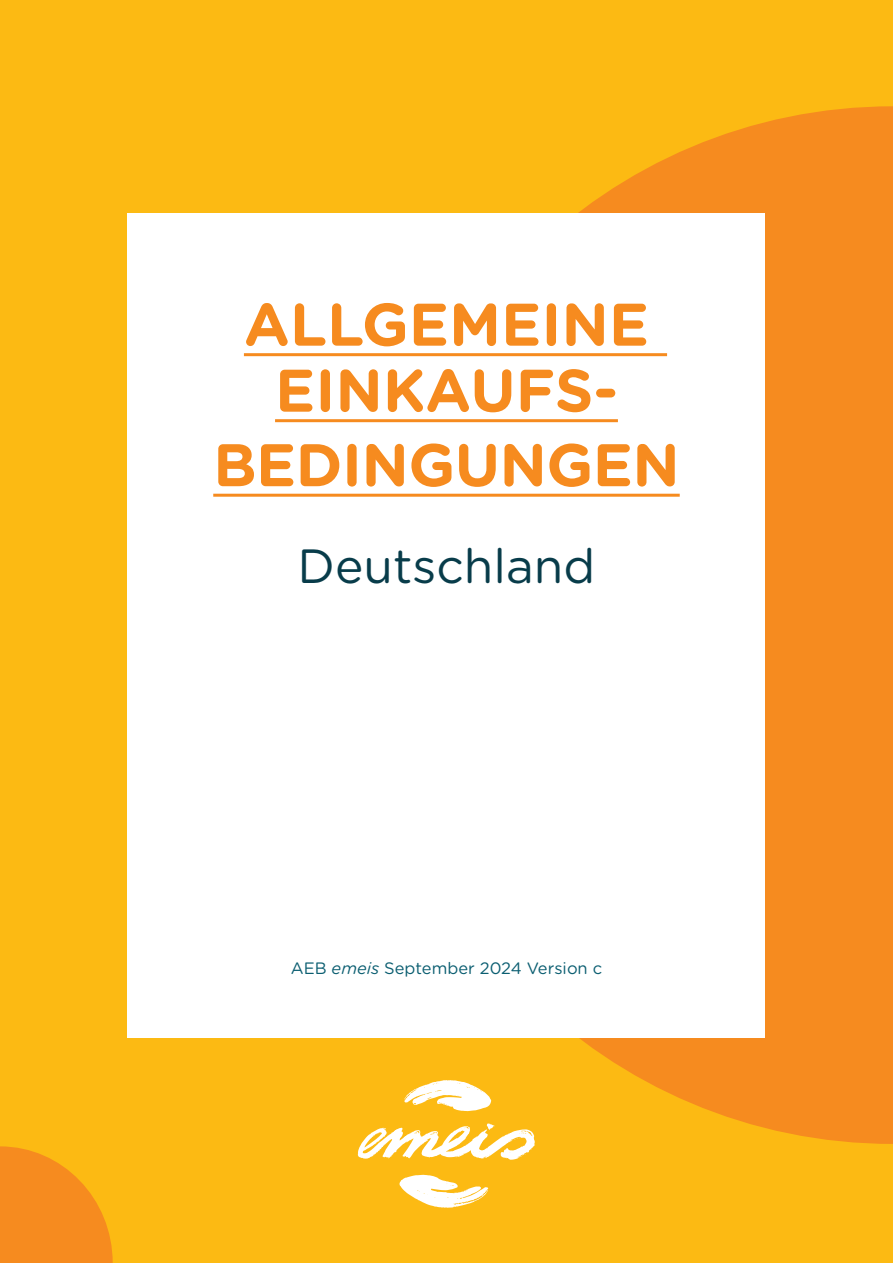
<style>
.page{position:relative;width:893px;height:1263px;background:#fcba13}
.page>*{position:absolute;margin:0;border:0;box-sizing:border-box;transform-origin:0 0}
.t1{font:700 60px/66px "Gotham Rounded";letter-spacing:-.005em;color:#f68b1f;text-align:center}
.t2{font:48px "Gotham Rounded";color:#083c4a}
.t3{font:16.5px "Gotham Rounded";color:#0b5e71}
.s1{font-style:italic}
</style>
<div class="page">
<svg style="left:374px;top:106px;width:519px;height:1038px;fill:#f68b1f"></svg>
<svg style="left:0;top:1146px;width:113px;height:117px"></svg>
<svg style="left:358px;top:1080px;width:177px;height:128px"></svg>
<div style="left:128px;top:213px;width:637px;height:824px;background:#fff"></div>
<hr style="left:244px;top:353px;width:423px;height:3px;background:#f68b1f">
<hr style="left:275px;top:419px;width:343px;height:3px;background:#f68b1f">
<hr style="left:213px;top:494px;width:467px;height:3px;background:#f68b1f">
<p class="t1" style="left:244px;top:289px;width:407px">ALLGEMEINE<br>EINKAUFS-</p>
<p class="t1" style="left:213px;top:429px;width:468px">BEDINGUNGEN</p>
<p class="t2" style="left:298px;top:533px;width:299px">Deutschland</p>
<p class="t3" style="left:291px;top:957px;width:313px">AEB <span class="s1">emeis</span> September 2024 Version c</p>
</div>
